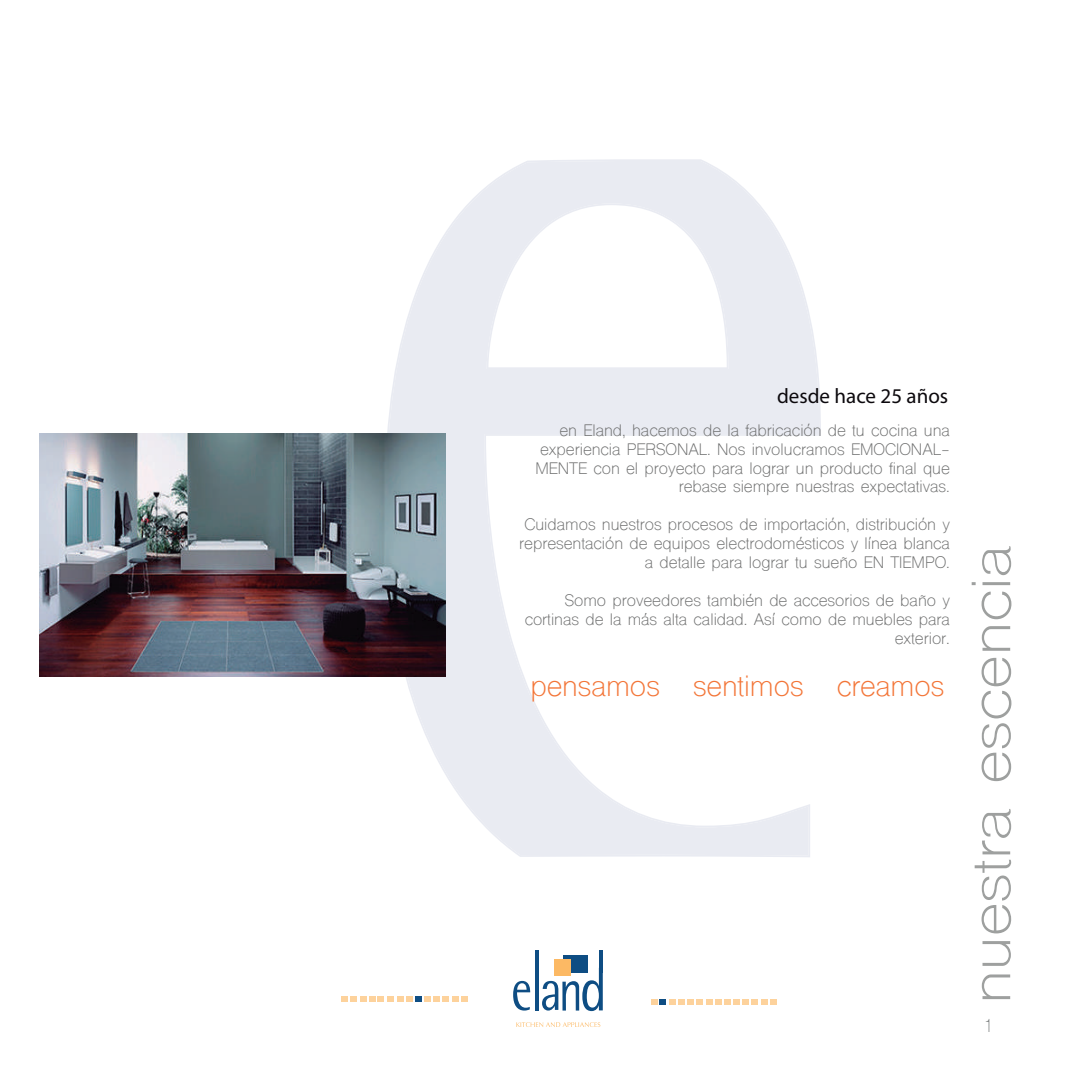
<style>
.page{position:relative;width:1092px;height:1092px;background:#fff}
.page>*{position:absolute;margin:0;border:0;box-sizing:border-box;transform-origin:0 0}
.t1{font:52.32px "Shree Dev 0714";color:#9ea09f;scale:1.15 1}
.t2{font:27.82px "Shree Dev 0714";color:#f37537}
.t3{font:21px "Myriad Pro";color:#0c090d}
.t4{font:17.5px "Shree Dev 0714";color:#7d8181;scale:.89 1}
.t5{font:15.75px/18.9px "Shree Dev 0714";color:#6c6d6d;text-align:right}
</style>
<div class="page">
<svg style="left:384px;top:159px;width:436px;height:698px"></svg>
<svg style="left:513px;top:980px;width:17px;height:30px"></svg>
<hr style="left:535px;top:949px;width:3px;height:61px;background:#0e4d83">
<div style="left:563px;top:954px;width:25px;height:18px;background:#0e4d83"></div>
<div style="left:554px;top:959px;width:17px;height:16px;background:#fcb964"></div>
<svg style="left:542px;top:968px;width:60px;height:42px"></svg>
<hr style="left:599px;top:950px;width:3px;height:22px;background:#0e4d83">
<div style="left:650px;top:998px;width:7px;height:6px;background:#fdd29c"></div>
<div style="left:659px;top:998px;width:7px;height:6px;background:#0e4d83"></div>
<svg style="left:669px;top:999px;width:15px;height:5px"></svg>
<div style="left:686px;top:998px;width:7px;height:6px;background:#fdd29c"></div>
<svg style="left:696px;top:999px;width:52px;height:5px"></svg>
<div style="left:751px;top:998px;width:7px;height:6px;background:#fdd29c"></div>
<svg style="left:761px;top:999px;width:6px;height:5px"></svg>
<div style="left:770px;top:998px;width:7px;height:6px;background:#fdd29c"></div>
<div style="left:341px;top:995px;width:7px;height:6px;background:#fdd29c"></div>
<div style="left:350px;top:995px;width:7px;height:6px;background:#fdd29c"></div>
<svg style="left:360px;top:996px;width:15px;height:5px"></svg>
<div style="left:377px;top:995px;width:7px;height:6px;background:#fdd29c"></div>
<svg style="left:387px;top:996px;width:52px;height:5px"></svg>
<div style="left:442px;top:995px;width:7px;height:6px;background:#fdd29c"></div>
<svg style="left:452px;top:996px;width:6px;height:5px"></svg>
<div style="left:461px;top:995px;width:7px;height:6px;background:#fdd29c"></div>
<svg style="left:516px;top:1022px;width:84px;height:4px"></svg>
<img style="left:39px;top:433px;width:406px;height:243px">
<h3 class="t3" style="left:777px;top:382px;width:173px">desde hace 25 años</h3>
<p class="t5" style="left:535px;top:422px;width:416px">en Eland, hacemos de la fabricación de tu cocina una experiencia PERSONAL. Nos involucramos EMOCIONAL-MENTE con el proyecto para lograr un producto final que rebase siempre nuestras expectativas.</p>
<p class="t5" style="left:519px;top:517px;width:432px">Cuidamos nuestros procesos de importación, distribución y representación de equipos electrodomésticos y línea blanca a detalle para lograr tu sueño EN TIEMPO.</p>
<p class="t5" style="left:524px;top:592px;width:427px">Somo proveedores también de accesorios de baño y cortinas de la más alta calidad. Así como de muebles para exterior.</p>
<h2 class="t2" style="left:530px;top:669px;width:415px">pensamos sentimos creamos</h2>
<h1 class="t1" style="left:959px;top:1003px;width:400px;rotate:-90deg">nuestra escencia</h1>
<p class="t4" style="left:983px;top:1014px;width:12px">1</p>
</div>
